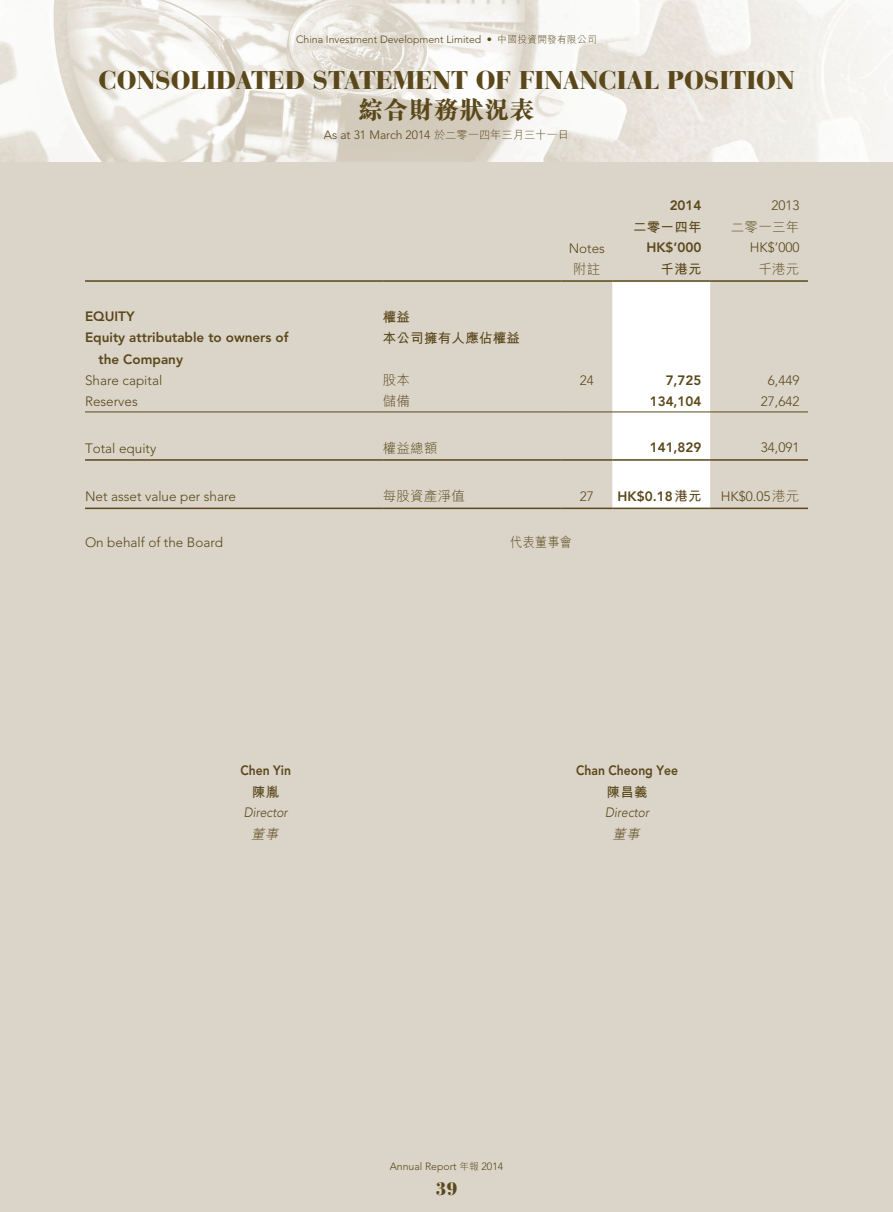
<style>
.page{position:relative;width:893px;height:1212px;background:#dbd4c8}
.page>*{position:absolute;margin:0;border:0;box-sizing:border-box;transform-origin:0 0}
.t1{font:900 25.5px "Bauer Bodoni Std";color:#5a471a}
.t2{font:800 24.75px "M Sung HK";letter-spacing:.02em;color:#5a471a}
.t3{font:900 18px "Bauer Bodoni Std";color:#5a471a}
.t4{font:300 13.5px "Avenir LT Std";color:#5a471a}
.t5{font:800 13.5px/21px "Avenir LT Std";color:#5a471a}
.t6{font:700 13.5px "M Hei HK";letter-spacing:.02em;color:#5a471a}
.t7{font:300 13.5px "M Hei HK";letter-spacing:.02em;color:#5a471a}
.t8{font:800 13.5px "Avenir LT Std";color:#5a471a;scale:.9 1}
.t9{font:italic 300 13.5px "Avenir LT Std";color:#5a471a;scale:.9 1}
.t10{font:300 13.5px "M Hei HK";letter-spacing:.02em;color:#5a471a;scale:.9 1}
.t11{font:italic 300 13.5px "M Hei HK";color:#5a471a}
.t12{font:300 12px "Avenir LT Std";color:#5a471a}
.t13{font:300 10.5px "Avenir LT Std";color:#5a471a}
.s1{font-family:"M Hei HK";font-size:9.75px}
.s2{font-family:"M Hei HK";font-size:11.25px}
.s3{font-family:"M Hei HK";font-weight:700}
.s4{font-family:"M Hei HK"}
</style>
<div class="page">
<img style="left:0;top:0;width:893px;height:162px">
<div style="left:612px;top:282px;width:98px;height:226px;background:#fff"></div>
<hr style="left:85px;top:280px;width:298px;height:2px;background:#5a471a">
<hr style="left:383px;top:280px;width:178px;height:2px;background:#5a471a">
<hr style="left:561px;top:280px;width:51px;height:2px;background:#5a471a">
<hr style="left:612px;top:280px;width:98px;height:2px;background:#5a471a">
<hr style="left:710px;top:280px;width:98px;height:2px;background:#5a471a">
<hr style="left:85px;top:411px;width:298px;height:1px;background:#5a471a">
<hr style="left:383px;top:411px;width:178px;height:1px;background:#5a471a">
<hr style="left:561px;top:411px;width:51px;height:1px;background:#5a471a">
<hr style="left:612px;top:411px;width:98px;height:1px;background:#5a471a">
<hr style="left:710px;top:411px;width:98px;height:1px;background:#5a471a">
<hr style="left:85px;top:459px;width:298px;height:2px;background:#5a471a">
<hr style="left:383px;top:459px;width:178px;height:2px;background:#5a471a">
<hr style="left:561px;top:459px;width:51px;height:2px;background:#5a471a">
<hr style="left:612px;top:459px;width:98px;height:2px;background:#5a471a">
<hr style="left:710px;top:459px;width:98px;height:2px;background:#5a471a">
<hr style="left:85px;top:508px;width:298px;height:1px;background:#5a471a">
<hr style="left:383px;top:508px;width:178px;height:1px;background:#5a471a">
<hr style="left:561px;top:508px;width:51px;height:1px;background:#5a471a">
<hr style="left:612px;top:508px;width:98px;height:1px;background:#5a471a">
<hr style="left:710px;top:508px;width:98px;height:1px;background:#5a471a">
<p class="t13" style="left:296px;top:33px;width:302px">China Investment Development Limited • <span class="s1">中國投資開發有限公司</span></p>
<h1 class="t1" style="left:98px;top:65px;width:37px">CONSOLID</h1>
<h1 class="t1" style="left:236px;top:65px;width:34px">ATED</h1>
<h1 class="t1" style="left:313px;top:65px;width:122px">STATEMENT</h1>
<h1 class="t1" style="left:476px;top:65px;width:209px">OF FINANCIAL POSITION</h1>
<h2 class="t2" style="left:358px;top:97px;width:178px">綜合財務狀況表</h2>
<p class="t12" style="left:324px;top:128px;width:247px">As at 31 March 2014 <span class="s2">於二零一四年三月三十一日</span></p>
<p class="t5" style="left:670px;top:195px;width:33px">2014</p>
<p class="t4" style="left:771px;top:197px;width:30px">2013</p>
<p class="t6" style="left:633px;top:217px;width:70px">二零一四年</p>
<p class="t7" style="left:731px;top:220px;width:70px">二零一三年</p>
<p class="t4" style="left:569px;top:240px;width:38px">Notes</p>
<p class="t5" style="left:646px;top:237px;width:57px">HK$’000</p>
<p class="t4" style="left:750px;top:239px;width:51px">HK$’000</p>
<p class="t7" style="left:573px;top:262px;width:29px">附註</p>
<p class="t6" style="left:661px;top:259px;width:43px">千港元</p>
<p class="t7" style="left:758px;top:262px;width:43px">千港元</p>
<p class="t5" style="left:85px;top:306px;width:10px">EQUITY</p>
<p class="t6" style="left:383px;top:307px;width:29px">權益</p>
<p class="t5" style="left:99px;top:327px;width:192px;text-indent:-14px">Equity attributable to owners of the Company</p>
<p class="t6" style="left:383px;top:328px;width:139px">本公司擁有人應佔權益</p>
<p class="t4" style="left:85px;top:372px;width:79px">Share capital</p>
<p class="t7" style="left:383px;top:373px;width:29px">股本</p>
<p class="t4" style="left:580px;top:372px;width:16px">24</p>
<p class="t5" style="left:666px;top:369px;width:37px">7,725</p>
<p class="t4" style="left:768px;top:372px;width:33px">6,449</p>
<p class="t4" style="left:85px;top:393px;width:54px">Reserves</p>
<p class="t7" style="left:383px;top:394px;width:29px">儲備</p>
<p class="t5" style="left:650px;top:390px;width:53px">134,104</p>
<p class="t4" style="left:761px;top:393px;width:40px">27,642</p>
<p class="t4" style="left:85px;top:440px;width:73px">Total equity</p>
<p class="t7" style="left:383px;top:441px;width:56px">權益總額</p>
<p class="t5" style="left:650px;top:437px;width:53px">141,829</p>
<p class="t4" style="left:761px;top:439px;width:40px">34,091</p>
<p class="t4" style="left:85px;top:488px;width:153px">Net asset value per share</p>
<p class="t7" style="left:383px;top:489px;width:84px">每股資產淨值</p>
<p class="t4" style="left:580px;top:488px;width:16px">27</p>
<p class="t5" style="left:617px;top:486px;width:86px">HK$0.18<span class="s3">港元</span></p>
<p class="t4" style="left:721px;top:488px;width:80px">HK$0.05<span class="s4">港元</span></p>
<p class="t4" style="left:85px;top:534px;width:140px">On behalf of the Board</p>
<p class="t10" style="left:510px;top:535px;width:70px">代表董事會</p>
<p class="t8" style="left:240px;top:762px;width:58px">Chen Yin</p>
<p class="t8" style="left:576px;top:762px;width:115px">Chan Cheong Yee</p>
<p class="t6" style="left:252px;top:782px;width:29px">陳胤</p>
<p class="t6" style="left:607px;top:782px;width:43px">陳昌義</p>
<p class="t9" style="left:244px;top:805px;width:50px">Director</p>
<p class="t9" style="left:605px;top:805px;width:50px">Director</p>
<p class="t11" style="left:251px;top:827px;width:32px">董事</p>
<p class="t11" style="left:612px;top:827px;width:32px">董事</p>
<p class="t13" style="left:390px;top:1160px;width:115px">Annual Report <span class="s1">年報</span> 2014</p>
<h3 class="t3" style="left:435px;top:1177px;width:24px">39</h3>
</div>
